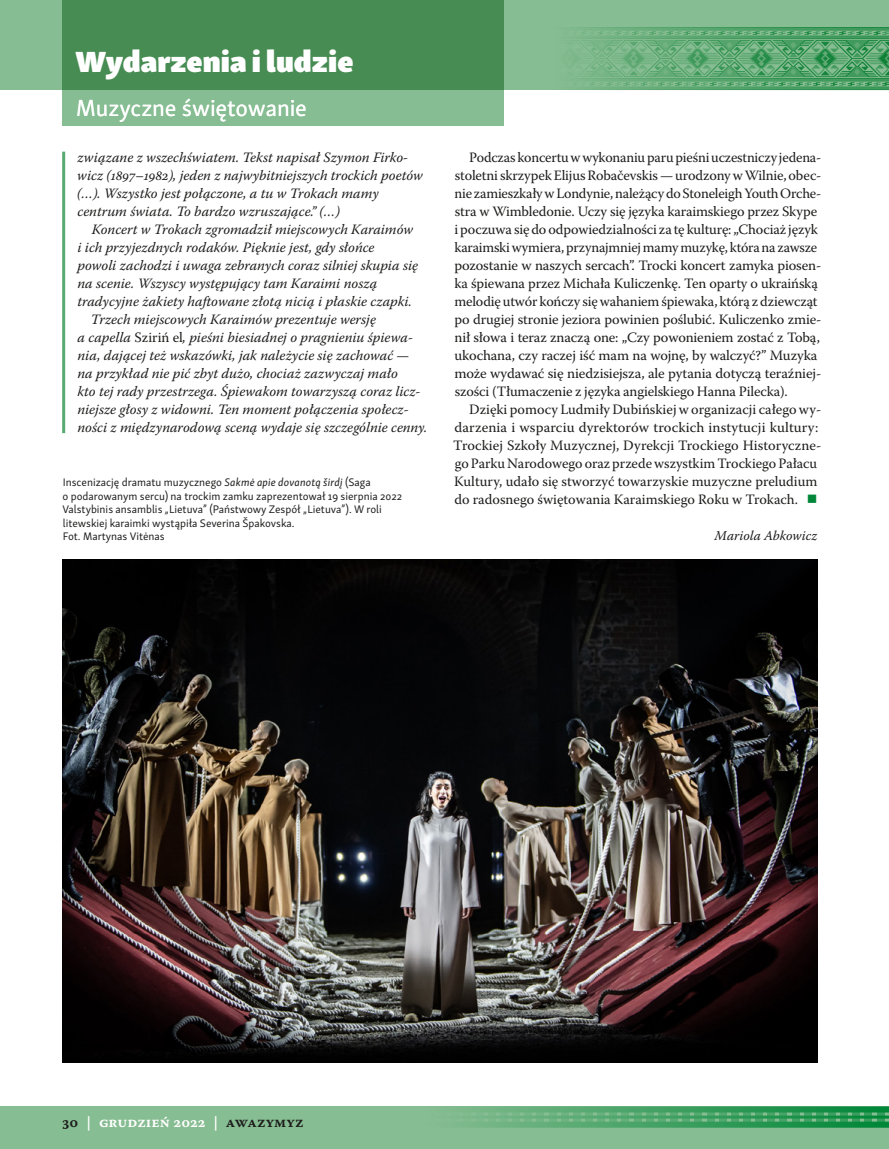
<style>
.page{position:relative;width:889px;height:1149px;background:#fff}
.page>*{position:absolute;margin:0;border:0;box-sizing:border-box;transform-origin:0 0}
.t1{font:30px "Skolar Sans PE Bl";letter-spacing:.005em;color:#fff}
.section_subtitle{font:24px "Skolar Sans PE";letter-spacing:-.005em;color:#fff}
.t2{font:15px "Warnock Pro Semibold Capt";color:#fff}
.p4_broad{font:14.25px/18px "Warnock Pro";letter-spacing:-.01em;color:#1c1c1b}
.quote_continued{font:italic 14.25px/18px "Warnock Pro";color:#1c1c1b}
.quote_last{font:italic 14.25px/18px "Warnock Pro";color:#1c1c1b}
.authors_signature{font:italic 13.5px "Warnock Pro";color:#1c1c1b}
.t3{font:11.25px/13.5px "Skolar Sans PE";color:#1c1c1b}
.s1{font-style:normal}
.s2{font-style:italic}
.s3{color:#008739}
.s4{color:#1c1c1b}
</style>
<div class="page">
<div style="left:0;top:0;width:889px;height:90px;background:#87bd92"></div>
<div style="left:0;top:1106px;width:889px;height:42px;background:#87bd92"></div>
<svg style="left:461px;top:1106px;width:428px;height:21px;background:#4ba56a"></svg>
<svg style="left:62px;top:0;width:442px;height:126px;background:#5a9b66"></svg>
<svg style="left:442px;top:27px;width:447px;height:63px"></svg>
<hr style="left:62px;top:152px;width:3px;height:281px;background:#57aa72">
<img style="left:62px;top:559px;width:755px;height:503px">
<h1 class="t1" style="left:76px;top:35px;width:279px">Wydarzenia i ludzie</h1>
<p class="section_subtitle" style="left:76px;top:90px;width:232px">Muzyczne świętowanie</p>
<p class="quote_continued" style="left:77px;top:148px;width:347px">związane z wszechświatem. Tekst napisał Szymon Firko&shy;wicz (1897–1982), jeden z najwybitniejszych trockich poetów (…). Wszystko jest połączone, a tu w Trokach mamy centrum świata. To bardzo wzruszające.” (…)</p>
<p class="quote_continued" style="left:77px;top:220px;width:342px;text-indent:14px">Koncert w Trokach zgromadził miejscowych Karaimów i ich przyjezdnych rodaków. Pięknie jest, gdy słońce<br>powoli zachodzi i uwaga zebranych coraz silniej skupia się na scenie. Wszyscy występujący tam Karaimi noszą tradycyjne żakiety haftowane złotą nicią i płaskie czapki.</p>
<p class="quote_last" style="left:77px;top:310px;width:351px;text-indent:13px">Trzech miejscowych Karaimów prezentuje wersję<br>a capella <span class="s1">Sziriń el</span>, pieśni biesiadnej o pragnieniu śpiewa&shy;nia, dającej też wskazówki, jak należycie się zachować — na przykład nie pić zbyt dużo, chociaż zazwyczaj mało<br>kto tej rady przestrzega. Śpiewakom towarzyszą coraz licz&shy;niejsze głosy z widowni. Ten moment połączenia społecz&shy;ności z międzynarodową sceną wydaje się szczególnie cenny.</p>
<p class="t3" style="left:62px;top:475px;width:341px">Inscenizację dramatu muzycznego <span class="s2">Sakmė apie dovanotą širdį</span> (Saga<br>o podarowanym sercu) na trockim zamku zaprezentował 19 sierpnia 2022<br>Valstybinis ansamblis „Lietuva” (Państwowy Zespół „Lietuva”). W roli litewskiej karaimki wystąpiła Severina Špakovska.<br>Fot. Martynas Vitėnas</p>
<p class="p4_broad" style="left:454px;top:148px;width:368px;text-indent:15px">Podczas koncertu w wykonaniu paru pieśni uczestniczy jedena&shy;stoletni skrzypek Elijus Robačevskis — urodzony w Wilnie, obec&shy;nie zamieszkały w Londynie, należący do Stoneleigh Youth Orche&shy;stra w Wimbledonie. Uczy się języka karaimskiego przez Skype i poczuwa się do odpowiedzialności za tę kulturę: „Chociaż język karaimski wymiera, przynajmniej mamy muzykę, która na zawsze pozostanie w naszych sercach”. Trocki koncert zamyka piosen&shy;ka śpiewana przez Michała Kuliczenkę. Ten oparty o ukraińską melodię utwór kończy się wahaniem śpiewaka, którą z dziewcząt po drugiej stronie jeziora powinien poślubić. Kuliczenko zmie&shy;nił słowa i teraz znaczą one: „Czy powonieniem zostać z Tobą, ukochana, czy raczej iść mam na wojnę, by walczyć?” Muzyka może wydawać się niedzisiejsza, ale pytania dotyczą teraźniej&shy;szości (Tłumaczenie z języka angielskiego Hanna Pilecka).</p>
<p class="p4_broad" style="left:453px;top:400px;width:369px;text-indent:16px">Dzięki pomocy Ludmiły Dubińskiej w organizacji całego wy&shy;darzenia i wsparciu dyrektorów trockich instytucji kultury:<br>Trockiej Szkoły Muzycznej, Dyrekcji Trockiego Historyczne&shy;go Parku Narodowego oraz przede wszystkim Trockiego Pałacu Kultury, udało się stworzyć towarzyskie muzyczne preludium do radosnego świętowania Karaimskiego Roku w Trokach. <span class="s3">■</span></p>
<p class="authors_signature" style="left:714px;top:527px;width:104px">Mariola Abkowicz</p>
<p class="t2" style="left:62px;top:1112px;width:243px"><span class="s4">30</span> | GRUDZIEŃ 2022 | <span class="s4">AWAZYMYZ</span></p>
</div>
